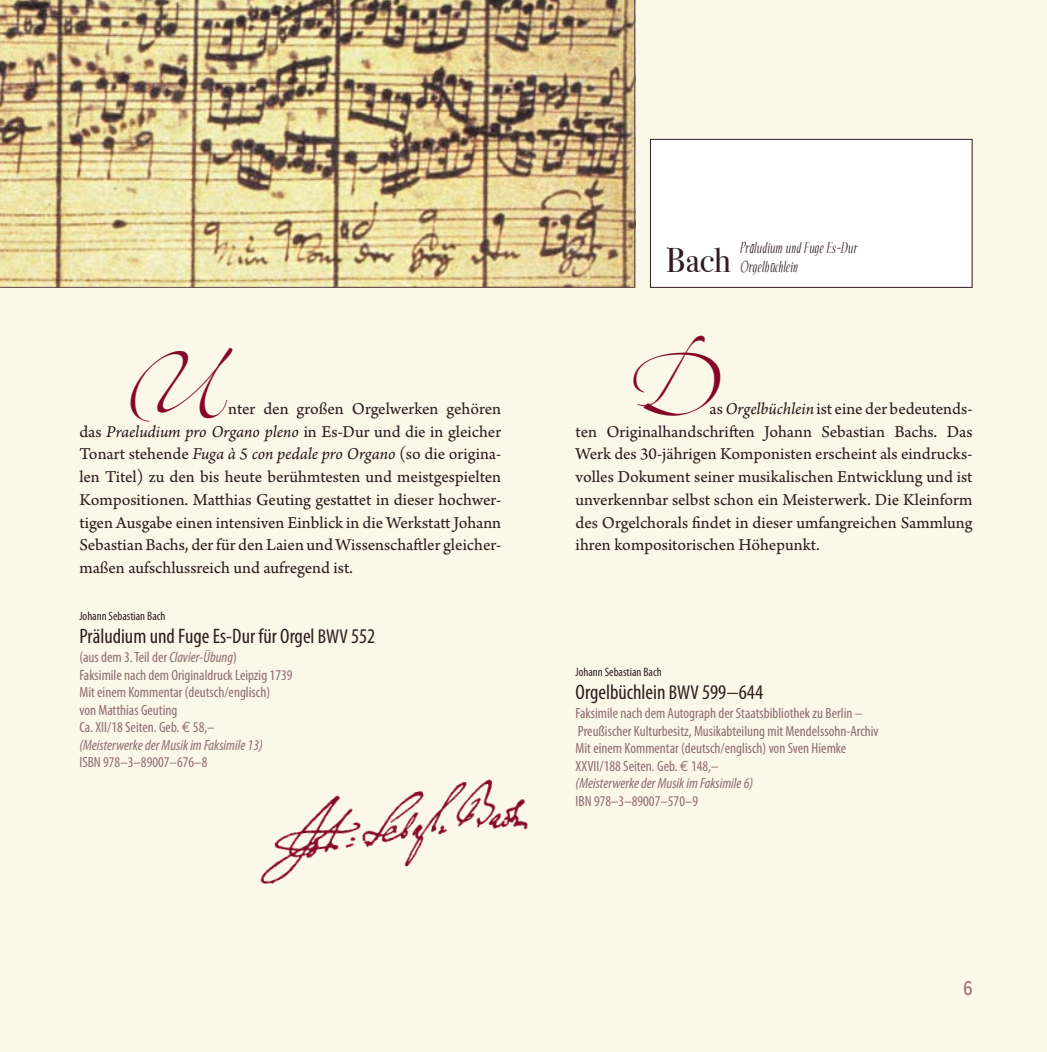
<style>
.page{position:relative;width:1047px;height:1052px;background:#fcf8e7}
.page>*{position:absolute;margin:0;border:0;box-sizing:border-box;transform-origin:0 0}
.t1{font:35px "Bodoni Svty Two OSITCTT Book";color:#2e1c21}
.t2{font:condensed 21px "Myriad Pro";color:#2e1c21}
.t3{font:condensed 19.25px "Trade Gothic Next LT Pro";color:#8e6b73}
.t4{font:17.5px/22.8px "Arno Pro Sm Text";color:#2e1c21;text-align:justify}
.t5{font:italic 15.75px/19.2px "Echelon";letter-spacing:.03em;color:#2e1c21}
.t6{font:condensed 14.88px/17.5px "Myriad Pro";color:#8e6b73}
.t7{font:condensed 12.25px "Myriad Pro";color:#2e1c21}
.s1{font-family:"Arno Pro Italic Sm Text"}
.s2{font-size:20.12px}
.s3{font-style:italic}
.s4{font-family:"Euro Mono";font-stretch:normal}
</style>
<div class="page">
<div style="left:650px;top:139px;width:322px;height:148px;background:#fff"></div>
<div style="left:650px;top:139px;width:322px;height:149px;border:1px solid #2e1c21"></div>
<img style="left:0;top:0;width:635px;height:288px">
<img style="left:260px;top:779px;width:268px;height:106px">
<p class="t4" style="left:79px;top:398px;width:423px;text-indent:149px">nter den großen Orgelwerken gehören das <span class="s1">Praeludium pro Organo pleno</span> in Es-Dur und die in gleicher Tonart stehende <span class="s1">Fuga à 5 con pedale pro Organo</span> (so die origina&shy;len Titel) zu den bis heute berühmtesten und meistgespielten Kompositionen. Matthias Geuting gestattet in dieser hochwer&shy;tigen Ausgabe einen intensiven Einblick in die Werkstatt Johann Sebastian Bachs, der für den Laien und Wissenschaftler gleicher&shy;maßen aufschlussreich und aufregend ist.</p>
<p class="t7" style="left:79px;top:609px;width:88px">Johann Sebastian Bach</p>
<p class="t2" style="left:79px;top:623px;width:297px">Präludium und Fuge Es-Dur für Orgel <span class="s2">BWV</span> 552</p>
<p class="t6" style="left:79px;top:648px;width:215px">(aus dem 3. Teil der <span class="s3">Clavier-Übung</span>)<br>Faksimile nach dem Originaldruck Leipzig 1739<br>Mit einem Kommentar (deutsch/englisch)<br>von Matthias Geuting<br>Ca. XII/18 Seiten. Geb. <span class="s4">E</span> 58,–<br><span class="s3">(Meisterwerke der Musik im Faksimile 13)</span></p>
<p class="t6" style="left:79px;top:753px;width:129px">ISBN 978–3–89007–676–8</p>
<h1 class="t1" style="left:666px;top:239px;width:66px">Bach</h1>
<p class="t5" style="left:740px;top:239px;width:118px">Präludium und Fuge Es-Dur<br>Orgelbüchlein</p>
<p class="t4" style="left:575px;top:398px;width:398px;text-indent:134px">as <span class="s1">Orgelbüchlein</span> ist eine der bedeutends&shy;ten Originalhandschriften Johann Sebastian Bachs. Das Werk des 30-jährigen Komponisten erscheint als eindrucks&shy;volles Dokument seiner musikalischen Entwicklung und ist unverkennbar selbst schon ein Meisterwerk. Die Kleinform des Orgelchorals findet in dieser umfangreichen Sammlung ihren kompositorischen Höhepunkt.</p>
<p class="t7" style="left:575px;top:665px;width:88px">Johann Sebastian Bach</p>
<p class="t2" style="left:575px;top:679px;width:189px">Orgelbüchlein <span class="s2">BWV</span> 599−644</p>
<p class="t6" style="left:575px;top:704px;width:305px">Faksimile nach dem Autograph der Staatsbibliothek zu Berlin – Preußischer Kulturbesitz, Musikabteilung mit Mendelssohn-Archiv Mit einem Kommentar (deutsch/englisch) von Sven Hiemke XXVII/188 Seiten. Geb. <span class="s4">E</span> 148,–<br><span class="s3">(Meisterwerke der Musik im Faksimile 6)</span></p>
<p class="t6" style="left:575px;top:792px;width:124px">IBN 978–3–89007–570–9</p>
<p class="t3" style="left:963px;top:975px;width:11px">6</p>
</div>
